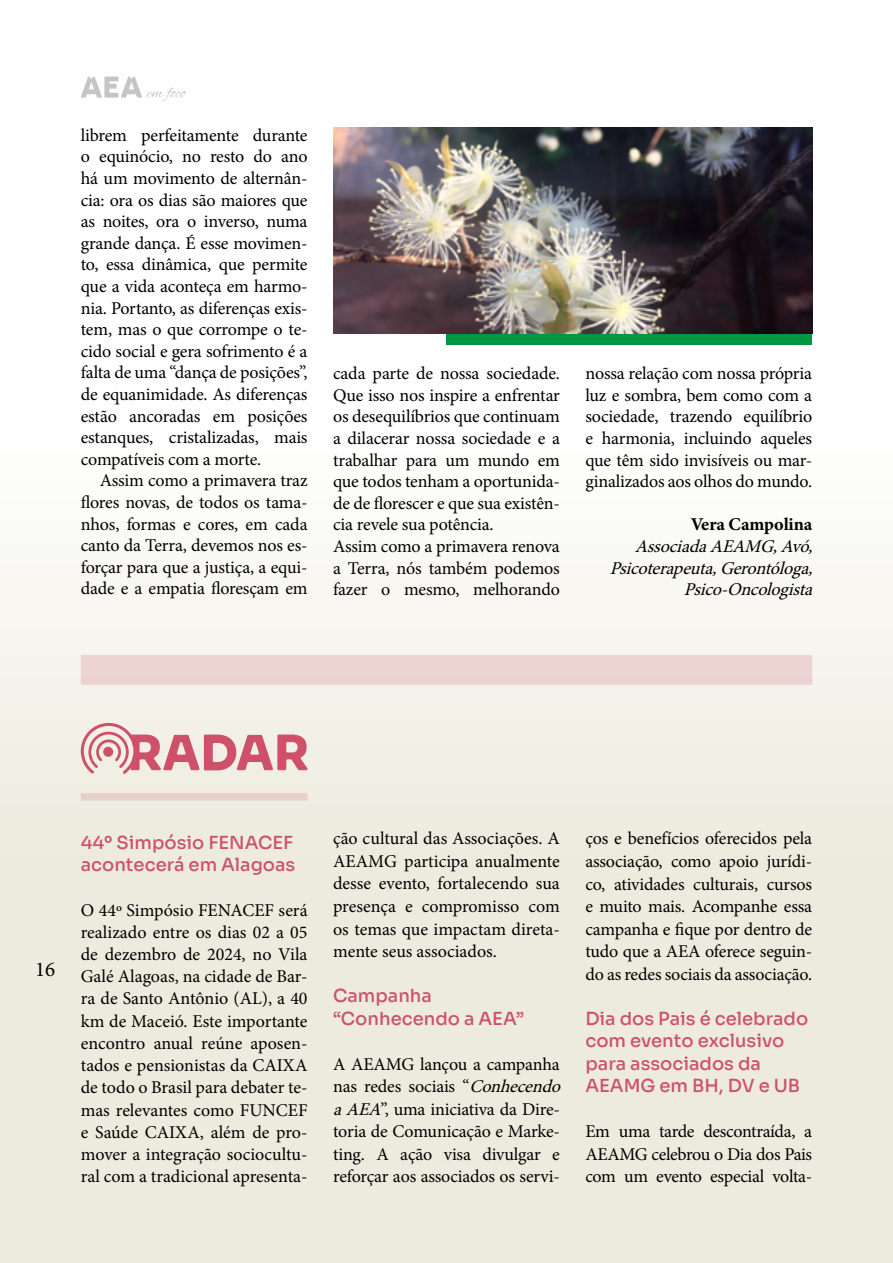
<style>
.page{position:relative;width:893px;height:1263px;background:#fff}
.page>*{position:absolute;margin:0;border:0;box-sizing:border-box;transform-origin:0 0}
.t1{font:21px "Minion Pro";color:#000}
.t2{font:18px/21.6px "Minion Pro";letter-spacing:-.01em;color:#000;text-align:justify}
.t3{font:500 18px/22.5px "Sora";color:#ce5169}
.t4{font:italic 18px/21.6px "Minion Pro";color:#000;text-align:right}
.t5{font:18px "Minion Variable Concept";letter-spacing:-.01em;color:#000}
.s1{font-style:italic}
</style>
<div class="page">
<div style="left:0;top:0;width:893px;height:1263px;background:linear-gradient(to bottom,#fff,#eae7d6)"></div>
<svg style="left:81px;top:723px;width:227px;height:51px;background:#e3b2b5"></svg>
<div style="left:81px;top:793px;width:227px;height:7px;background:#e9cfca"></div>
<div style="left:81px;top:655px;width:731px;height:30px;background:#edd4d2"></div>
<div style="left:446px;top:128px;width:366px;height:216px;background:#009740"></div>
<img style="left:333px;top:128px;width:479px;height:205px">
<p class="t2" style="left:81px;top:124px;width:228px">librem perfeitamente durante o equinócio, no resto do ano há um movimento de alternân&shy;cia: ora os dias são maiores que as noites, ora o inverso, numa grande dança. É esse movimen&shy;to, essa dinâmica, que permite que a vida aconteça em harmo&shy;nia. Portanto, as diferenças exis&shy;tem, mas o que corrompe o te&shy;cido social e gera sofrimento é a falta de uma “dança de posições”, de equanimidade. As diferenças estão ancoradas em posições estanques, cristalizadas, mais compatíveis com a morte.</p>
<p class="t2" style="left:81px;top:470px;width:228px;text-indent:19px">Assim como a primavera traz flores novas, de todos os tama&shy;nhos, formas e cores, em cada canto da Terra, devemos nos es&shy;forçar para que a justiça, a equi&shy;dade e a empatia floresçam em</p>
<p class="t2" style="left:333px;top:363px;width:228px;text-align:left">cada parte de nossa sociedade.<br>Que isso nos inspire a enfrentar os desequilíbrios que continuam a dilacerar nossa sociedade e a trabalhar para um mundo em que todos tenham a oportunida&shy;de de florescer e que sua existên&shy;cia revele sua potência.<br>Assim como a primavera renova a Terra, nós também podemos fazer o mesmo, melhorando</p>
<p class="t2" style="left:585px;top:363px;width:228px">nossa relação com nossa própria luz e sombra, bem como com a sociedade, trazendo equilíbrio e harmonia, incluindo aqueles que têm sido invisíveis ou mar&shy;ginalizados aos olhos do mundo.</p>
<p class="t5" style="left:691px;top:512px;width:122px">Vera Campolina</p>
<p class="t4" style="left:610px;top:535px;width:211px">AssociadaAEAMG,Avó,<br>Psicoterapeuta,Gerontóloga,<br>Psico-Oncologista</p>
<p class="t1" style="left:35px;top:955px;width:22px">16</p>
<p class="t3" style="left:81px;top:830px;width:216px">44º Simpósio FENACEF acontecerá em Alagoas</p>
<p class="t2" style="left:81px;top:899px;width:228px;line-height:22.2px">O 44º Simpósio FENACEF será realizado entre os dias 02 a 05 de dezembro de 2024, no Vila Galé Alagoas, na cidade de Bar&shy;ra de Santo Antônio (AL), a 40 km de Maceió. Este importante encontro anual reúne aposen&shy;tados e pensionistas da CAIXA de todo o Brasil para debater te&shy;mas relevantes como FUNCEF e Saúde CAIXA, além de pro&shy;mover a integração sociocultu&shy;ral com a tradicional apresenta-</p>
<p class="t2" style="left:333px;top:827px;width:228px;line-height:22.5px">ção cultural das Associações. A AEAMG participa anualmente desse evento, fortalecendo sua presença e compromisso com os temas que impactam direta&shy;mente seus associados.</p>
<p class="t3" style="left:333px;top:983px;width:192px">Campanha “Conhecendo a AEA”</p>
<p class="t2" style="left:333px;top:1053px;width:235px;line-height:22.5px;text-align:left">A AEAMG lançou a campanha nas redes sociais “<span class="s1">Conhecendo aAEA</span>”, uma iniciativa da Dire&shy;toria de Comunicação e Marke&shy;ting. A ação visa divulgar e reforçar aos associados os servi-</p>
<p class="t2" style="left:585px;top:827px;width:228px;line-height:22.5px">ços e benefícios oferecidos pela associação, como apoio jurídi&shy;co, atividades culturais, cursos e muito mais. Acompanhe essa campanha e fique por dentro de tudo que a AEA oferece seguin&shy;do as redes sociais da associação.</p>
<p class="t3" style="left:585px;top:1005px;width:224px">Dia dos Pais é celebrado com evento exclusivo para associados da<br>AEAMG em BH, DV e UB</p>
<p class="t2" style="left:585px;top:1120px;width:228px;line-height:22.5px">Em uma tarde descontraída, a AEAMG celebrou o Dia dos Pais com um evento especial volta-</p>
</div>
